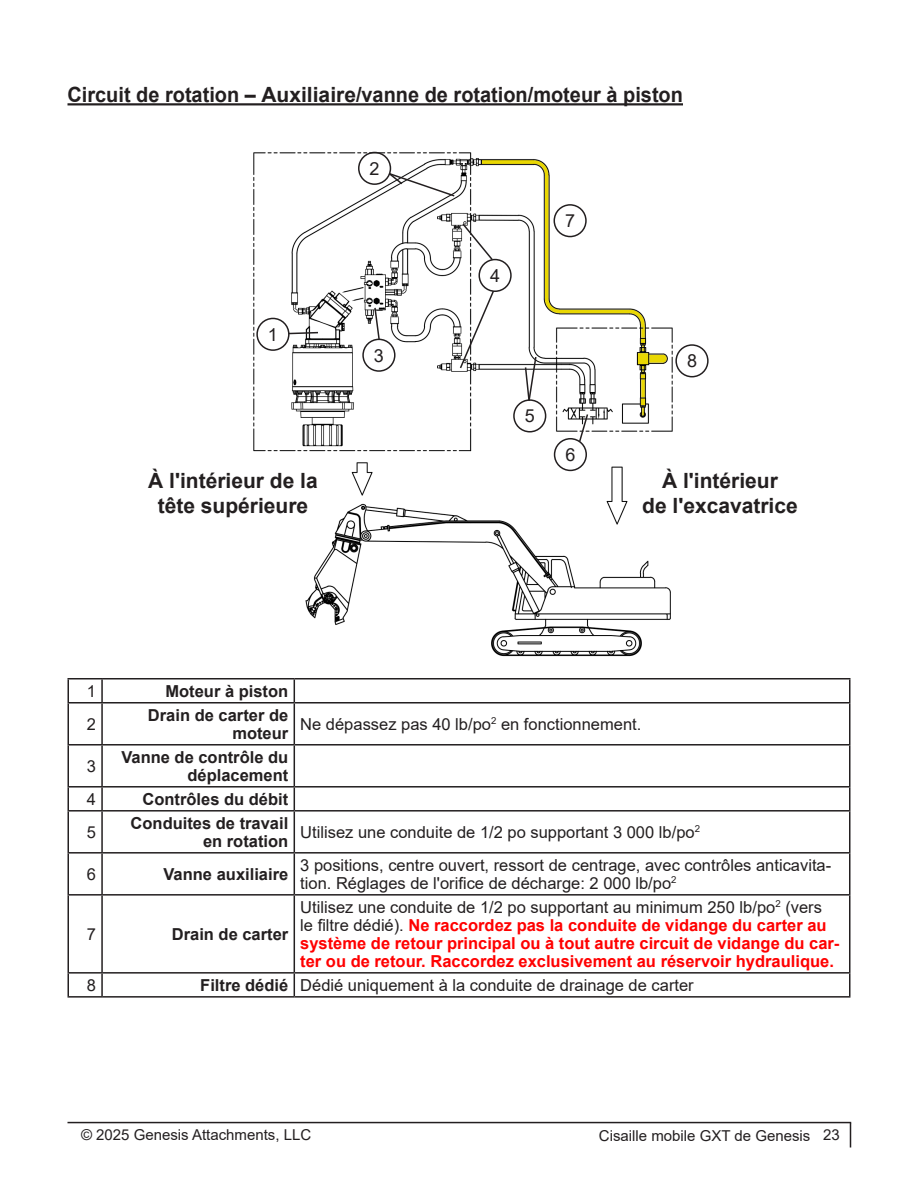
<style>
.page{position:relative;width:918px;height:1188px;background:#fff}
.page>*{position:absolute;margin:0;border:0;box-sizing:border-box;transform-origin:0 0}
.Paragraph_Headings{font:700 21px "Arial";color:#231f20;scale:.95 1}
.General_Paragraph_Style{font:700 21px/25.2px "Arial";color:#231f20;text-align:center}
.General_Paragraph_Style-2{font:18px "Arial";color:#231f20}
.General_Paragraph_Style-3{font:16.5px/18px "Arial";color:#231f20}
.General_Paragraph_Style-4{font:700 16.5px/18px "Arial";color:#f00}
.General_Paragraph_Style-5{font:700 16.5px/18px "Arial";color:#231f20;text-align:right}
.t1{font:15px "Arial";color:#231f20}
.s1{font-weight:400;color:#231f20}
</style>
<div class="page">
<hr style="left:68px;top:1122px;width:783px;height:1px;background:#231f20">
<svg style="left:850px;top:1123px;width:1px;height:24px"></svg>
<hr style="left:68px;top:103px;width:615px;height:2px;background:#231f20">
<hr style="left:68px;top:678px;width:34px;height:2px;background:#231f20">
<svg style="left:68px;top:680px;width:1px;height:22px"></svg>
<hr style="left:102px;top:678px;width:192px;height:2px;background:#231f20">
<hr style="left:101px;top:680px;width:2px;height:22px;background:#231f20">
<hr style="left:294px;top:678px;width:556px;height:2px;background:#231f20">
<svg style="left:294px;top:680px;width:1px;height:22px"></svg>
<svg style="left:849px;top:680px;width:1px;height:22px"></svg>
<hr style="left:68px;top:702px;width:34px;height:2px;background:#231f20">
<hr style="left:68px;top:704px;width:1px;height:40px;background:#231f20">
<hr style="left:102px;top:702px;width:192px;height:2px;background:#231f20">
<hr style="left:101px;top:704px;width:2px;height:40px;background:#231f20">
<hr style="left:294px;top:702px;width:556px;height:2px;background:#231f20">
<hr style="left:294px;top:704px;width:1px;height:40px;background:#231f20">
<hr style="left:849px;top:704px;width:1px;height:40px;background:#231f20">
<hr style="left:68px;top:744px;width:34px;height:2px;background:#231f20">
<hr style="left:68px;top:746px;width:1px;height:40px;background:#231f20">
<hr style="left:102px;top:744px;width:192px;height:2px;background:#231f20">
<hr style="left:101px;top:746px;width:2px;height:40px;background:#231f20">
<hr style="left:294px;top:744px;width:556px;height:2px;background:#231f20">
<hr style="left:294px;top:746px;width:1px;height:40px;background:#231f20">
<hr style="left:849px;top:746px;width:1px;height:40px;background:#231f20">
<hr style="left:68px;top:786px;width:34px;height:2px;background:#231f20">
<svg style="left:68px;top:788px;width:1px;height:22px"></svg>
<hr style="left:102px;top:786px;width:192px;height:2px;background:#231f20">
<hr style="left:101px;top:788px;width:2px;height:22px;background:#231f20">
<hr style="left:294px;top:786px;width:556px;height:2px;background:#231f20">
<svg style="left:294px;top:788px;width:1px;height:22px"></svg>
<svg style="left:849px;top:788px;width:1px;height:22px"></svg>
<hr style="left:68px;top:810px;width:34px;height:2px;background:#231f20">
<hr style="left:68px;top:812px;width:1px;height:40px;background:#231f20">
<hr style="left:102px;top:810px;width:192px;height:2px;background:#231f20">
<hr style="left:101px;top:812px;width:2px;height:40px;background:#231f20">
<hr style="left:294px;top:810px;width:556px;height:2px;background:#231f20">
<hr style="left:294px;top:812px;width:1px;height:40px;background:#231f20">
<hr style="left:849px;top:812px;width:1px;height:40px;background:#231f20">
<hr style="left:68px;top:852px;width:34px;height:2px;background:#231f20">
<hr style="left:68px;top:854px;width:1px;height:40px;background:#231f20">
<hr style="left:102px;top:852px;width:192px;height:2px;background:#231f20">
<hr style="left:101px;top:854px;width:2px;height:40px;background:#231f20">
<hr style="left:294px;top:852px;width:556px;height:2px;background:#231f20">
<hr style="left:294px;top:854px;width:1px;height:40px;background:#231f20">
<hr style="left:849px;top:854px;width:1px;height:40px;background:#231f20">
<hr style="left:68px;top:894px;width:34px;height:2px;background:#231f20">
<hr style="left:68px;top:896px;width:1px;height:76px;background:#231f20">
<hr style="left:102px;top:894px;width:192px;height:2px;background:#231f20">
<hr style="left:101px;top:896px;width:2px;height:76px;background:#231f20">
<hr style="left:294px;top:894px;width:556px;height:2px;background:#231f20">
<hr style="left:294px;top:896px;width:1px;height:76px;background:#231f20">
<hr style="left:849px;top:896px;width:1px;height:76px;background:#231f20">
<hr style="left:68px;top:972px;width:34px;height:2px;background:#231f20">
<svg style="left:68px;top:974px;width:1px;height:22px"></svg>
<hr style="left:102px;top:972px;width:192px;height:2px;background:#231f20">
<hr style="left:101px;top:974px;width:2px;height:22px;background:#231f20">
<hr style="left:294px;top:972px;width:556px;height:2px;background:#231f20">
<svg style="left:294px;top:974px;width:1px;height:22px"></svg>
<svg style="left:849px;top:974px;width:1px;height:22px"></svg>
<hr style="left:68px;top:996px;width:34px;height:2px;background:#231f20">
<hr style="left:102px;top:996px;width:192px;height:2px;background:#231f20">
<hr style="left:294px;top:996px;width:556px;height:2px;background:#231f20">
<img style="left:253px;top:151px;width:427px;height:506px">
<svg style="left:290px;top:331px;width:30px;height:4px"></svg>
<div style="left:256px;top:318px;width:34px;height:33px;border:2px solid #231f20;border-radius:50%"></div>
<svg style="left:387px;top:172px;width:69px;height:26px"></svg>
<div style="left:358px;top:152px;width:33px;height:33px;border:2px solid #231f20;border-radius:50%"></div>
<svg style="left:373px;top:306px;width:8px;height:34px"></svg>
<div style="left:362px;top:339px;width:34px;height:33px;border:2px solid #231f20;border-radius:50%"></div>
<svg style="left:461px;top:222px;width:33px;height:40px"></svg>
<svg style="left:459px;top:289px;width:36px;height:81px"></svg>
<div style="left:478px;top:259px;width:34px;height:33px;border:2px solid #231f20;border-radius:50%"></div>
<svg style="left:524px;top:355px;width:14px;height:46px"></svg>
<div style="left:513px;top:399px;width:33px;height:34px;border:2px solid #231f20;border-radius:50%"></div>
<svg style="left:578px;top:413px;width:11px;height:30px"></svg>
<div style="left:554px;top:438px;width:33px;height:33px;border:2px solid #231f20;border-radius:50%"></div>
<div style="left:554px;top:204px;width:33px;height:33px;border:2px solid #231f20;border-radius:50%"></div>
<div style="left:675px;top:344px;width:34px;height:33px;border:2px solid #231f20;border-radius:50%"></div>
<p class="Paragraph_Headings" style="left:68px;top:80px;width:649px">Circuit de rotation – Auxiliaire/vanne de rotation/moteur à piston</p>
<p class="General_Paragraph_Style-2" style="left:268px;top:322px;width:12px">1</p>
<p class="General_Paragraph_Style-2" style="left:370px;top:156px;width:12px">2</p>
<p class="General_Paragraph_Style-2" style="left:374px;top:343px;width:12px">3</p>
<p class="General_Paragraph_Style-2" style="left:490px;top:263px;width:12px">4</p>
<p class="General_Paragraph_Style-2" style="left:565px;top:209px;width:12px">7</p>
<p class="General_Paragraph_Style-2" style="left:525px;top:404px;width:12px">5</p>
<p class="General_Paragraph_Style-2" style="left:565px;top:442px;width:12px">6</p>
<p class="General_Paragraph_Style-2" style="left:687px;top:349px;width:12px">8</p>
<p class="General_Paragraph_Style" style="left:148px;top:468px;width:171px">À l'intérieur de la tête supérieure</p>
<p class="General_Paragraph_Style" style="left:662px;top:468px;width:117px">À l'intérieur</p>
<p class="General_Paragraph_Style" style="left:642px;top:494px;width:157px">de l'excavatrice</p>
<p class="General_Paragraph_Style-3" style="left:87px;top:682px;width:11px">1</p>
<p class="General_Paragraph_Style-5" style="left:165px;top:682px;width:124px">Moteur à piston</p>
<p class="General_Paragraph_Style-3" style="left:87px;top:715px;width:11px">2</p>
<p class="General_Paragraph_Style-5" style="left:148px;top:706px;width:142px">Drain de carter de moteur</p>
<p class="General_Paragraph_Style-3" style="left:300px;top:715px;width:343px">Ne dépassez pas 40 lb/po<sup>2</sup> en fonctionnement.</p>
<p class="General_Paragraph_Style-3" style="left:87px;top:757px;width:11px">3</p>
<p class="General_Paragraph_Style-5" style="left:121px;top:748px;width:168px">Vanne de contrôle du déplacement</p>
<p class="General_Paragraph_Style-3" style="left:87px;top:790px;width:11px">4</p>
<p class="General_Paragraph_Style-5" style="left:143px;top:790px;width:147px">Contrôles du débit</p>
<p class="General_Paragraph_Style-3" style="left:87px;top:823px;width:11px">5</p>
<p class="General_Paragraph_Style-5" style="left:131px;top:814px;width:159px">Conduites de travail en rotation</p>
<p class="General_Paragraph_Style-3" style="left:300px;top:823px;width:401px">Utilisez une conduite de 1/2 po supportant 3 000 lb/po<sup>2</sup></p>
<p class="General_Paragraph_Style-3" style="left:87px;top:865px;width:11px">6</p>
<p class="General_Paragraph_Style-5" style="left:164px;top:865px;width:126px">Vanne auxiliaire</p>
<p class="General_Paragraph_Style-3" style="left:300px;top:856px;width:533px">3 positions, centre ouvert, ressort de centrage, avec contrôles anticavita&shy;tion. Réglages de l'orifice de décharge: 2 000 lb/po<sup>2</sup></p>
<p class="General_Paragraph_Style-3" style="left:87px;top:925px;width:11px">7</p>
<p class="General_Paragraph_Style-5" style="left:172px;top:925px;width:118px">Drain de carter</p>
<p class="General_Paragraph_Style-4" style="left:300px;top:898px;width:541px"><span class="s1">Utilisez une conduite de 1/2 po supportant au minimum 250 lb/po</span><sup>2</sup> <span class="s1">(vers<br>le filtre dédié).</span> Ne raccordez pas la conduite de vidange du carter au système de retour principal ou à tout autre circuit de vidange du car&shy;ter ou de retour. Raccordez exclusivement au réservoir hydraulique.</p>
<p class="General_Paragraph_Style-3" style="left:87px;top:976px;width:11px">8</p>
<p class="General_Paragraph_Style-5" style="left:200px;top:976px;width:90px">Filtre dédié</p>
<p class="General_Paragraph_Style-3" style="left:300px;top:976px;width:395px">Dédié uniquement à la conduite de drainage de carter</p>
<p class="t1" style="left:81px;top:1124px;width:232px">© 2025 Genesis Attachments, LLC</p>
<p class="t1" style="left:599px;top:1125px;width:242px">Cisaille mobile GXT de Genesis 23</p>
</div>
